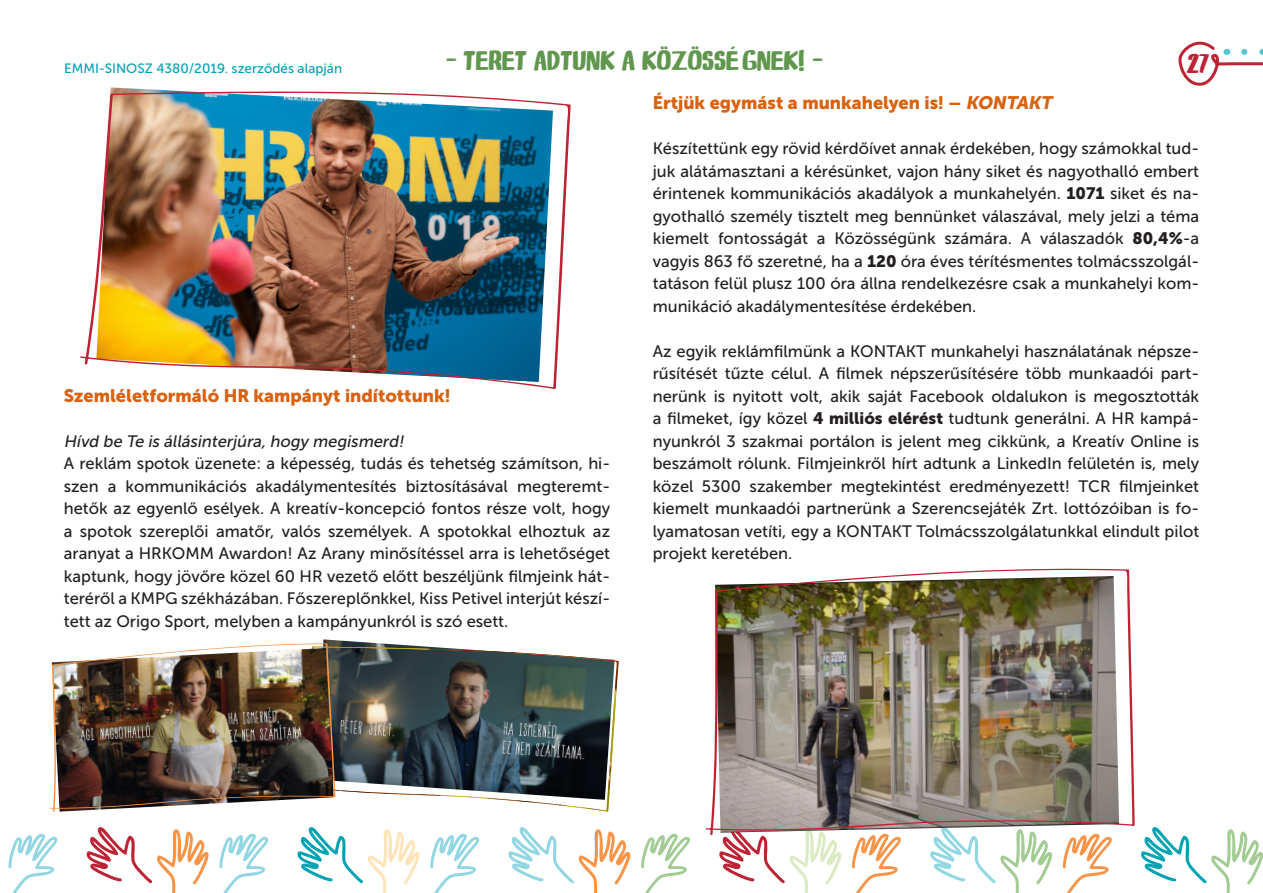
<style>
.page{position:relative;width:1263px;height:893px;background:#fff}
.page>*{position:absolute;margin:0;border:0;box-sizing:border-box;transform-origin:0 0}
.t1{font:700 27px "Recipe Daily";color:#60964e}
.t2{font:700 27px "Recipe Daily";color:#bd2335}
.kis_cim{font:18px "Museo Sans Cyrl 900";color:#d8620f}
.kenyer{font:16.5px/22.5px "Museo Sans 500";color:#231f20;text-align:justify}
.kenyer-2{font:italic 16.5px "Museo Sans 500";color:#231f20}
.t3{font:13.5px "Museo Sans 500";color:#00a3b3}
.s1{font-style:italic}
.s2{font-family:"Museo Sans Cyrl 900"}
</style>
<div class="page">
<svg style="left:1178px;top:41px;width:85px;height:45px"></svg>
<svg style="left:1141px;top:827px;width:122px;height:66px"></svg>
<svg style="left:1063px;top:835px;width:49px;height:58px"></svg>
<svg style="left:930px;top:835px;width:122px;height:58px"></svg>
<svg style="left:852px;top:835px;width:49px;height:58px"></svg>
<svg style="left:719px;top:835px;width:122px;height:58px"></svg>
<svg style="left:641px;top:833px;width:49px;height:60px"></svg>
<svg style="left:508px;top:827px;width:122px;height:66px"></svg>
<svg style="left:430px;top:833px;width:50px;height:60px"></svg>
<svg style="left:297px;top:827px;width:122px;height:66px"></svg>
<svg style="left:219px;top:833px;width:50px;height:60px"></svg>
<svg style="left:86px;top:827px;width:123px;height:66px"></svg>
<svg style="left:8px;top:833px;width:50px;height:60px"></svg>
<img style="left:323px;top:639px;width:108px;height:8px">
<img style="left:335px;top:647px;width:284px;height:164px">
<img style="left:49px;top:643px;width:286px;height:169px">
<img style="left:80px;top:91px;width:491px;height:298px">
<img style="left:705px;top:568px;width:430px;height:267px">
<h1 class="t1" style="left:446px;top:47px;width:378px">_ TERET ADTUNK A KÖZÖSSÉGNEK! _</h1>
<p class="t3" style="left:64px;top:61px;width:280px">EMMI-SINOSZ 4380/2019. szerződés alapján</p>
<h1 class="t2" style="left:1187px;top:49px;width:25px">27</h1>
<p class="kis_cim" style="left:64px;top:385px;width:388px">Szemléletformáló HR kampányt indítottunk!</p>
<p class="kenyer-2" style="left:64px;top:432px;width:344px">Hívd be Te is állásinterj úra, hogy megismerd!</p>
<p class="kenyer" style="left:64px;top:452px;width:548px">A reklám spotok üzenete: a képesség, tudás és tehetség számítson, hi&shy;szen a kommunikációs akadálymentesítés biztosításával megteremt&shy;hetők az egyenlő esélyek. A kreatív-koncepció fontos része volt, hogy a spotok szereplői amatőr, valós személyek. A spotokkal elhoztuk az aranyat a HRKOMM Awardon! Az Arany minősítéssel arra is lehetőséget kaptunk, hogy jövőre közel 60 HR vezető előtt beszéljünk filmjeink hát&shy;teréről a KMPG székházában. Főszereplőnkkel, Kiss Petivel interjút készí&shy;tett az Origo Sport, melyben a kampányunkról is szó esett.</p>
<p class="kis_cim" style="left:653px;top:93px;width:404px">Értjük egymást a munkahelyen is! – <span class="s1">KONTAKT</span></p>
<p class="kenyer" style="left:653px;top:137px;width:548px">Készítettünk egy rövid kérdőívet annak érdekében, hogy számokkal tud&shy;juk alátámasztani a kérésünket, vajon hány siket és nagyothalló embert érintenek kommunikációs akadályok a munkahelyén. <span class="s2">1071</span> siket és na&shy;gyothalló személy tisztelt meg bennünket válaszával, mely jelzi a téma kiemelt fontosságát a Közösségünk számára. A válaszadók <span class="s2">80,4%</span>-a vagyis 863 fő szeretné, ha a <span class="s2">120</span> óra éves térítésmentes tolmácsszolgál&shy;tatáson felül plusz 100 óra állna rendelkezésre csak a munkahelyi kom&shy;munikáció akadálymentesítése érdekében.</p>
<p class="kenyer" style="left:653px;top:340px;width:548px">Az egyik reklámfilmünk a KONTAKT munkahelyi használatának népsze&shy;rűsítését tűzte célul. A filmek népszerűsítésére több munkaadói part&shy;nerünk is nyitott volt, akik saját Facebook oldalukon is megosztották a filmeket, így közel <span class="s2">4 milliós elérést</span> tudtunk generálni. A HR kampá&shy;nyunkról 3 szakmai portálon is jelent meg cikkünk, a Kreatív Online is beszámolt rólunk. Filmjeinkről hírt adtunk a LinkedIn felületén is, mely közel 5300 szakember megtekintést eredményezett! TCR filmjeinket kiemelt munkaadói partnerünk a Szerencsejáték Zrt. lottózóiban is fo&shy;lyamatosan vetíti, egy a KONTAKT Tolmácsszolgálatunkkal elindult pilot projekt keretében.</p>
</div>
